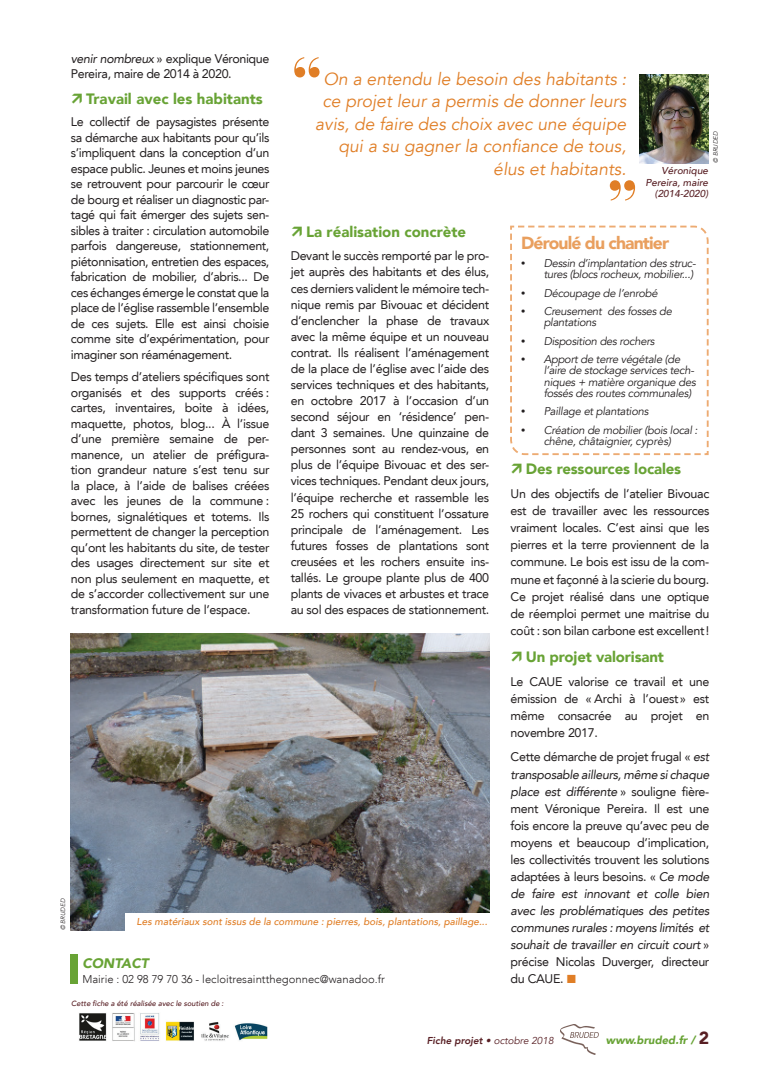
<style>
.page{position:relative;width:780px;height:1088px;background:#fff}
.page>*{position:absolute;margin:0;border:0;box-sizing:border-box;transform-origin:0 0}
.t1{font:italic 17.5px/22.5px "Avenir LT";color:#e07e26;text-align:right}
.t2{font:900 17.5px "Avenir LT";letter-spacing:-.05em;color:#e99f5e}
.t3{font:900 15px "Avenir LT";color:#68a335}
.t4{font:italic 900 13.75px "Avenir LT";color:#68a335}
.t5{font:12.5px/15.5px "Avenir LT";letter-spacing:-.025em;color:#231f20;text-align:justify}
.t6{font:italic 11.25px/11.2px "Avenir LT";letter-spacing:-.025em;color:#231f20}
.t7{font:300 11.25px "Avenir LT";color:#231f20}
.t8{font:italic 900 11.25px "Avenir LT";color:#68a335}
.t9{font:italic 500 10px "Avenir LT";color:#e07e26}
.t10{font:italic 500 10px/11.2px "Avenir LT";color:#581f24;text-align:right}
.t11{font:italic 800 10px "Avenir LT";color:#581f24}
.t12{font:italic 500 7.5px "Avenir LT";color:#581f24}
.t13{font:italic 300 6.25px "Avenir LT";color:#231f20}
.s1{font-style:italic}
.s2{font-family:"Myriad Pro";font-style:normal;font-size:15px}
.s3{font-weight:400}
.s4{font-style:normal;font-size:17.5px;color:#581f24}
</style>
<div class="page">
<img style="left:560px;top:1024px;width:38px;height:31px">
<svg style="left:510px;top:225px;width:199px;height:231px"></svg>
<div style="left:71px;top:954px;width:7px;height:29px;background:#68a335"></div>
<svg style="left:294px;top:57px;width:25px;height:20px"></svg>
<svg style="left:609px;top:180px;width:26px;height:21px"></svg>
<img style="left:71px;top:633px;width:418px;height:297px">
<img style="left:640px;top:74px;width:68px;height:90px">
<div style="left:126px;top:913px;width:373px;height:25px;background:#fff"></div>
<img style="left:79px;top:1013px;width:188px;height:29px">
<p class="t5" style="left:71px;top:51px;width:200px"><span class="s1">venir nombreux</span> » explique Véronique<br>Pereira, maire de 2014 à 2020.</p>
<p class="t3" style="left:86px;top:89px;width:178px">Travail avec les habitants</p>
<p class="t5" style="left:71px;top:114px;width:200px">Le collectif de paysagistes présente sa démarche aux habitants pour qu’ils s’impliquent dans la conception d’un espace public. Jeunes et moins jeunes se retrouvent pour parcourir le cœur de bourg et réaliser un diagnostic par&shy;tagé qui fait émerger des sujets sen&shy;sibles à traiter : circulation automobile parfois dangereuse, stationnement, piétonnisation, entretien des espaces, fabrication de mobilier, d’abris... De ces échanges émerge le constat que la place de l’église rassemble l’ensemble de ces sujets. Elle est ainsi choisie comme site d’expérimentation, pour imaginer son réaménagement.</p>
<p class="t5" style="left:71px;top:369px;width:200px">Des temps d’ateliers spécifiques sont organisés et des supports créés : cartes, inventaires, boite à idées, maquette, photos, blog... À l’issue d’une première semaine de per&shy;manence, un atelier de préfigura&shy;tion grandeur nature s’est tenu sur la place, à l’aide de balises créées avec les jeunes de la commune : bornes, signalétiques et totems. Ils permettent de changer la perception qu’ont les habitants du site, de tester des usages directement sur site et non plus seulement en maquette, et de s’accorder collectivement sur une transformation future de l’espace.</p>
<h1 class="t1" style="left:315px;top:68px;width:312px">On a entendu le besoin des habitants : ce projet leur a permis de donner leurs avis, de faire des choix avec une équipe qui a su gagner la confiance de tous, élus et habitants.</h1>
<p class="t13" style="left:712px;top:163px;width:33px;rotate:-90deg">© BRUDED</p>
<p class="t10" style="left:645px;top:166px;width:64px">Véronique<br>Pereira, maire (2014-2020)</p>
<p class="t3" style="left:306px;top:223px;width:161px">La réalisation concrète</p>
<p class="t5" style="left:291px;top:248px;width:200px;line-height:16.1px">Devant le succès remporté par le pro&shy;jet auprès des habitants et des élus, ces derniers valident le mémoire tech&shy;nique remis par Bivouac et décident d’enclencher la phase de travaux avec la même équipe et un nouveau contrat. Ils réalisent l’aménagement de la place de l’église avec l’aide des services techniques et des habitants, en octobre 2017 à l’occasion d’un second séjour en ‘résidence’ pen&shy;dant 3 semaines. Une quinzaine de personnes sont au rendez-vous, en plus de l’équipe Bivouac et des ser&shy;vices techniques. Pendant deux jours, l’équipe recherche et rassemble les 25 rochers qui constituent l’ossature principale de l’aménagement. Les futures fosses de plantations sont creusées et les rochers ensuite ins&shy;tallés. Le groupe plante plus de 400 plants de vivaces et arbustes et trace au sol des espaces de stationnement.</p>
<h1 class="t2" style="left:521px;top:232px;width:149px">Déroulé du chantier</h1>
<p class="t6" style="left:521px;top:258px;width:176px;text-align:right"><span class="s2">•</span> Dessin d’implantation des struc&shy;tures (blocs rocheux, mobilier...)</p>
<p class="t6" style="left:521px;top:288px;width:138px"><span class="s2">•</span> Découpage de l’enrobé</p>
<p class="t6" style="left:543px;top:306px;width:130px;text-indent:-22px"><span class="s2">•</span> Creusement des fosses de plantations</p>
<p class="t6" style="left:521px;top:336px;width:135px"><span class="s2">•</span> Disposition des rochers</p>
<p class="t6" style="left:543px;top:354px;width:154px;text-indent:-22px"><span class="s2">•</span> Apport de terre végétale (de l’aire de stockage services tech&shy;niques + matière organique des fossés des routes communales)</p>
<p class="t6" style="left:521px;top:406px;width:129px"><span class="s2">•</span> Paillage et plantations</p>
<p class="t6" style="left:521px;top:424px;width:178px;text-align:center"><span class="s2">•</span> Création de mobilier (bois local : chêne, châtaignier, cyprès)</p>
<p class="t3" style="left:526px;top:460px;width:157px">Des ressources locales</p>
<p class="t5" style="left:510px;top:485px;width:200px;line-height:17px">Un des objectifs de l’atelier Bivouac est de travailler avec les ressources vraiment locales. C’est ainsi que les pierres et la terre proviennent de la commune. Le bois est issu de la com&shy;mune et façonné à la scierie du bourg.<br>Ce projet réalisé dans une optique de réemploi permet une maitrise du coût : son bilan carbone est excellent!</p>
<p class="t3" style="left:526px;top:648px;width:139px">Un projet valorisant</p>
<p class="t5" style="left:510px;top:673px;width:200px;line-height:17.1px">Le CAUE valorise ce travail et une émission de « Archi à l’ouest» est même consacrée au projet en novembre 2017.</p>
<p class="t5" style="left:510px;top:749px;width:200px;line-height:17px">Cette démarche de projet frugal « <span class="s1">est transposable ailleurs, même si chaque place est différente</span> » souligne fière&shy;ment Véronique Pereira. Il est une fois encore la preuve qu’avec peu de moyens et beaucoup d’implication, les collectivités trouvent les solutions adaptées à leurs besoins. « <span class="s1">Ce mode de faire est innovant et colle bien avec les problématiques des petites communes rurales : moyens limités et souhait de travailler en circuit court</span> » précise Nicolas Duverger, directeur du CAUE.</p>
<p class="t13" style="left:59px;top:930px;width:33px;rotate:-90deg">© BRUDED</p>
<p class="t9" style="left:137px;top:916px;width:352px">Les matériaux sont issus de la commune : pierres, bois, plantations, paillage...</p>
<p class="t4" style="left:82px;top:955px;width:59px">Contact</p>
<p class="t7" style="left:82px;top:973px;width:304px">Mairie : 02 98 79 70 36 - lecloitresaintthegonnec@wanadoo.fr</p>
<p class="t12" style="left:71px;top:999px;width:154px">Cette fiche a été réalisée avec le soutien de :</p>
<p class="t11" style="left:427px;top:1035px;width:128px">Fiche projet • <span class="s3">octobre 2018</span></p>
<p class="t8" style="left:606px;top:1033px;width:105px">www.bruded.fr / <span class="s4">2</span></p>
</div>
